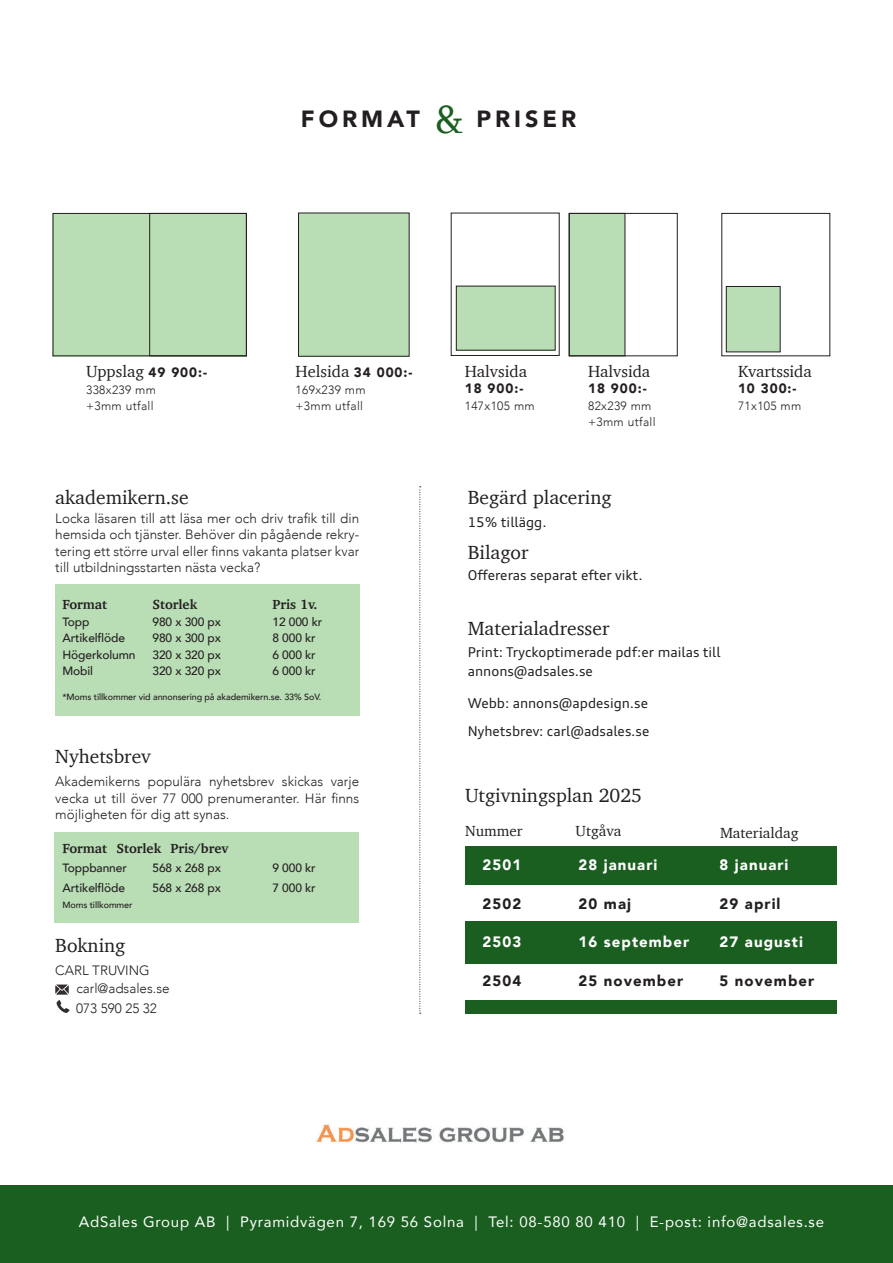
<style>
.page{position:relative;width:893px;height:1263px;background:#fff}
.page>*{position:absolute;margin:0;border:0;box-sizing:border-box;transform-origin:0 0}
.t1{font:900 23.4px "Avenir";letter-spacing:.17em;color:#231f20}
.t2{font:19.5px "Charter";color:#231f20}
.t3{font:16.5px "Charter";color:#231f20}
.t4{font:15px "Avenir";letter-spacing:.05em;color:#fff}
.t5{font:900 15px "Avenir";letter-spacing:.07em;color:#fff}
.t6{font:900 15px "Avenir";letter-spacing:.07em;color:#231f20}
.t7{font:15px "Charter";color:#231f20}
.t8{font:300 13.5px/16.5px "Avenir";color:#231f20;text-align:justify}
.t9{font:13.5px/19.5px "Audi Type";color:#231f20}
.t10{font:700 13.5px "Charter";color:#231f20}
.t11{font:900 13.5px "Avenir";letter-spacing:.07em;color:#231f20}
.t12{font:500 12px "Avenir";letter-spacing:-.01em;color:#231f20}
.t13{font:300 12px/16.5px "Avenir";letter-spacing:.03em;color:#231f20}
.t14{font:500 9px "Avenir";letter-spacing:-.01em;color:#231f20}
.s1{font-family:"Charter";font-weight:400;font-size:40.35px;color:#1a5f20}
.s2{font-family:"Avenir";font-weight:900;font-size:13.5px}
</style>
<div class="page">
<div style="left:0;top:1185px;width:893px;height:78px;background:#1a5f20"></div>
<img style="left:316px;top:1124px;width:248px;height:19px">
<div style="left:465px;top:846px;width:372px;height:167px;background:#1a5f20"></div>
<div style="left:457px;top:886px;width:389px;height:35px;background:#fff"></div>
<div style="left:460px;top:964px;width:391px;height:35px;background:#fff"></div>
<div style="left:55px;top:584px;width:305px;height:132px;background:#b9ddb5"></div>
<div style="left:55px;top:832px;width:304px;height:91px;background:#b9ddb5"></div>
<svg style="left:419px;top:486px;width:2px;height:528px"></svg>
<div style="left:52px;top:213px;width:194px;height:143px;background:#b9ddb5"></div>
<div style="left:149px;top:213px;width:98px;height:143px;border:1px solid #231f20"></div>
<div style="left:298px;top:213px;width:111px;height:143px;background:#b9ddb5"></div>
<div style="left:298px;top:213px;width:111px;height:144px;border:1px solid #231f20"></div>
<div style="left:569px;top:213px;width:56px;height:143px;background:#b9ddb5"></div>
<div style="left:569px;top:213px;width:109px;height:143px;border:1px solid #231f20"></div>
<div style="left:726px;top:286px;width:54px;height:66px;background:#b9ddb5"></div>
<div style="left:726px;top:286px;width:54px;height:66px;border:1px solid #231f20"></div>
<div style="left:456px;top:286px;width:99px;height:64px;background:#b9ddb5"></div>
<div style="left:456px;top:286px;width:100px;height:65px;border:1px solid #231f20"></div>
<svg style="left:55px;top:984px;width:15px;height:29px"></svg>
<h1 class="t1" style="left:301px;top:98px;width:277px">FORMAT <span class="s1">&amp;</span> PRISER</h1>
<p class="t3" style="left:86px;top:357px;width:123px">Uppslag <span class="s2">49 900:-</span></p>
<p class="t13" style="left:86px;top:381px;width:72px">338x239 mm +3mm utfall</p>
<p class="t3" style="left:296px;top:357px;width:118px">Helsida <span class="s2">34 000:-</span></p>
<p class="t13" style="left:296px;top:381px;width:72px">169x239 mm +3mm utfall</p>
<h2 class="t2" style="left:55px;top:480px;width:135px">akademikern.se</h2>
<p class="t8" style="left:55px;top:510px;width:305px">Locka läsaren till att läsa mer och driv trafik till din hemsida och tjänster. Behöver din pågående rekry&shy;tering ett större urval eller finns vakanta platser kvar till utbildningsstarten nästa vecka?</p>
<p class="t10" style="left:63px;top:593px;width:46px">Format</p>
<p class="t10" style="left:153px;top:593px;width:46px">Storlek</p>
<p class="t10" style="left:273px;top:593px;width:46px">Pris 1v.</p>
<p class="t12" style="left:63px;top:611px;width:28px">Topp</p>
<p class="t12" style="left:153px;top:611px;width:70px">980 x 300 px</p>
<p class="t12" style="left:273px;top:611px;width:51px">12 000 kr</p>
<p class="t12" style="left:63px;top:628px;width:64px">Artikelflöde</p>
<p class="t12" style="left:153px;top:628px;width:70px">980 x 300 px</p>
<p class="t12" style="left:273px;top:628px;width:45px">8 000 kr</p>
<p class="t12" style="left:63px;top:644px;width:75px">Högerkolumn</p>
<p class="t12" style="left:153px;top:644px;width:70px">320 x 320 px</p>
<p class="t12" style="left:273px;top:644px;width:45px">6 000 kr</p>
<p class="t12" style="left:63px;top:661px;width:32px">Mobil</p>
<p class="t12" style="left:153px;top:661px;width:70px">320 x 320 px</p>
<p class="t12" style="left:273px;top:661px;width:45px">6 000 kr</p>
<p class="t14" style="left:63px;top:689px;width:260px">*Moms tillkommer vid annonsering på akademikern.se. 33% SoV.</p>
<p class="t3" style="left:465px;top:357px;width:64px">Halvsida</p>
<p class="t11" style="left:465px;top:377px;width:60px">18 900:-</p>
<p class="t13" style="left:465px;top:398px;width:72px">147x105 mm</p>
<p class="t3" style="left:588px;top:357px;width:64px">Halvsida</p>
<p class="t11" style="left:588px;top:377px;width:60px">18 900:-</p>
<p class="t13" style="left:588px;top:398px;width:69px">82x239 mm +3mm utfall</p>
<p class="t3" style="left:738px;top:357px;width:75px">Kvartssida</p>
<p class="t11" style="left:738px;top:377px;width:60px">10 300:-</p>
<p class="t13" style="left:738px;top:398px;width:65px">71x105 mm</p>
<h2 class="t2" style="left:468px;top:480px;width:145px">Begärd placering</h2>
<p class="t9" style="left:468px;top:512px;width:81px">15% tillägg.</p>
<h2 class="t2" style="left:468px;top:536px;width:62px">Bilagor</h2>
<p class="t9" style="left:468px;top:565px;width:176px">Offereras separat efter vikt.</p>
<h2 class="t2" style="left:468px;top:611px;width:143px">Materialadresser</h2>
<p class="t9" style="left:468px;top:642px;width:255px">Print: Tryckoptimerade pdf:er mailas till annons@adsales.se</p>
<p class="t9" style="left:468px;top:689px;width:183px;line-height:28px">Webb: annons@apdesign.se<br>Nyhetsbrev: carl@adsales.se</p>
<h2 class="t2" style="left:55px;top:740px;width:97px">Nyhetsbrev</h2>
<p class="t8" style="left:55px;top:773px;width:305px">Akademikerns populära nyhetsbrev skickas varje vecka ut till över 77 000 prenumeranter. Här finns möjligheten för dig att synas.</p>
<p class="t10" style="left:63px;top:837px;width:167px">Format Storlek Pris/brev</p>
<p class="t12" style="left:63px;top:858px;width:66px">Toppbanner</p>
<p class="t12" style="left:153px;top:858px;width:70px">568 x 268 px</p>
<p class="t12" style="left:273px;top:858px;width:45px">9 000 kr</p>
<p class="t12" style="left:63px;top:877px;width:64px">Artikelflöde</p>
<p class="t12" style="left:153px;top:877px;width:70px">568 x 268 px</p>
<p class="t12" style="left:273px;top:877px;width:45px">7 000 kr</p>
<p class="t14" style="left:63px;top:897px;width:71px">Moms tillkommer</p>
<h2 class="t2" style="left:55px;top:928px;width:72px">Bokning</h2>
<p class="t8" style="left:76px;top:961px;width:95px;line-height:18px;text-indent:-21px">CARL TRUVING carl@adsales.se</p>
<p class="t8" style="left:76px;top:1000px;width:82px">073 590 25 32</p>
<h2 class="t2" style="left:465px;top:779px;width:178px">Utgivningsplan 2025</h2>
<p class="t7" style="left:465px;top:817px;width:59px">Nummer</p>
<p class="t7" style="left:576px;top:817px;width:47px">Utgåva</p>
<p class="t7" style="left:720px;top:820px;width:80px">Materialdag</p>
<p class="t5" style="left:483px;top:852px;width:40px">2501</p>
<p class="t5" style="left:579px;top:852px;width:80px">28 januari</p>
<p class="t5" style="left:720px;top:852px;width:70px">8 januari</p>
<p class="t6" style="left:483px;top:891px;width:40px">2502</p>
<p class="t6" style="left:579px;top:891px;width:54px">20 maj</p>
<p class="t6" style="left:720px;top:891px;width:62px">29 april</p>
<p class="t5" style="left:483px;top:929px;width:40px">2503</p>
<p class="t5" style="left:579px;top:929px;width:112px">16 september</p>
<p class="t5" style="left:720px;top:929px;width:85px">27 augusti</p>
<p class="t6" style="left:483px;top:968px;width:40px">2504</p>
<p class="t6" style="left:579px;top:968px;width:106px">25 november</p>
<p class="t6" style="left:720px;top:968px;width:96px">5 november</p>
<p class="t4" style="left:79px;top:1210px;width:747px">AdSales Group AB | Pyramidvägen 7, 169 56 Solna | Tel: 08-580 80 410 | E-post: info@adsales.se</p>
</div>
